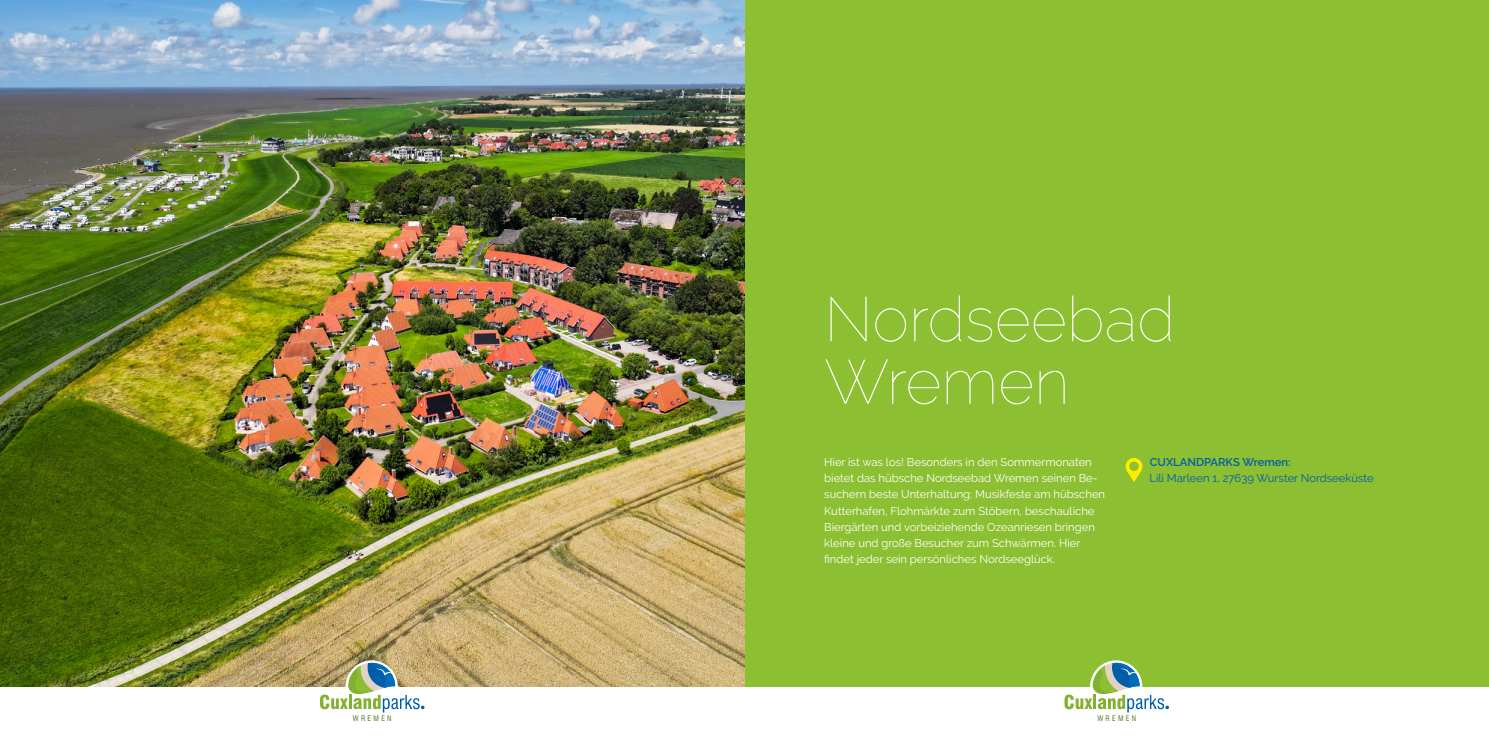
<style>
.page{position:relative;width:1489px;height:745px;background:#fff}
.page>*{position:absolute;margin:0;border:0;box-sizing:border-box;transform-origin:0 0}
.t1{font:100 62.5px "Raleway";color:#fff}
.t2{font:11.25px/16.2px "Raleway";color:#fff}
.t3{font:11.25px "Raleway";color:#005da9}
.t4{font:600 11.25px "Raleway";color:#005da9}
.t5{font:condensed 7.5px "Swiss 721 BT";letter-spacing:.3em;color:#55771f}
</style>
<div class="page">
<div style="left:744px;top:0;width:744px;height:685px;background:#8cbf32"></div>
<img style="left:0;top:0;width:744px;height:685px">
<svg style="left:320px;top:662px;width:104px;height:50px"></svg>
<svg style="left:1064px;top:662px;width:104px;height:50px"></svg>
<svg style="left:1125px;top:457px;width:17px;height:25px"></svg>
<p class="t1" style="left:824px;top:282px;width:352px">Nordseebad</p>
<p class="t1" style="left:824px;top:345px;width:247px">Wremen</p>
<p class="t2" style="left:824px;top:453px;width:282px">Hier ist was los! Besonders in den Sommermonaten bietet das hübsche Nordseebad Wremen seinen Be&shy;suchern beste Unterhaltung: Musikfeste am hübschen Kutterhafen, Flohmärkte zum Stöbern, beschauliche Biergärten und vorbeiziehende Ozeanriesen bringen kleine und große Besucher zum Schwärmen. Hier findet jeder sein persönliches Nordseeglück.</p>
<p class="t4" style="left:1149px;top:455px;width:142px">CUXLANDPARKS Wremen:</p>
<p class="t3" style="left:1149px;top:471px;width:226px">Lili Marleen 1, 27639 Wurster Nordseeküste</p>
<p class="t5" style="left:353px;top:713px;width:40px">WREMEN</p>
<p class="t5" style="left:1097px;top:713px;width:40px">WREMEN</p>
</div>
